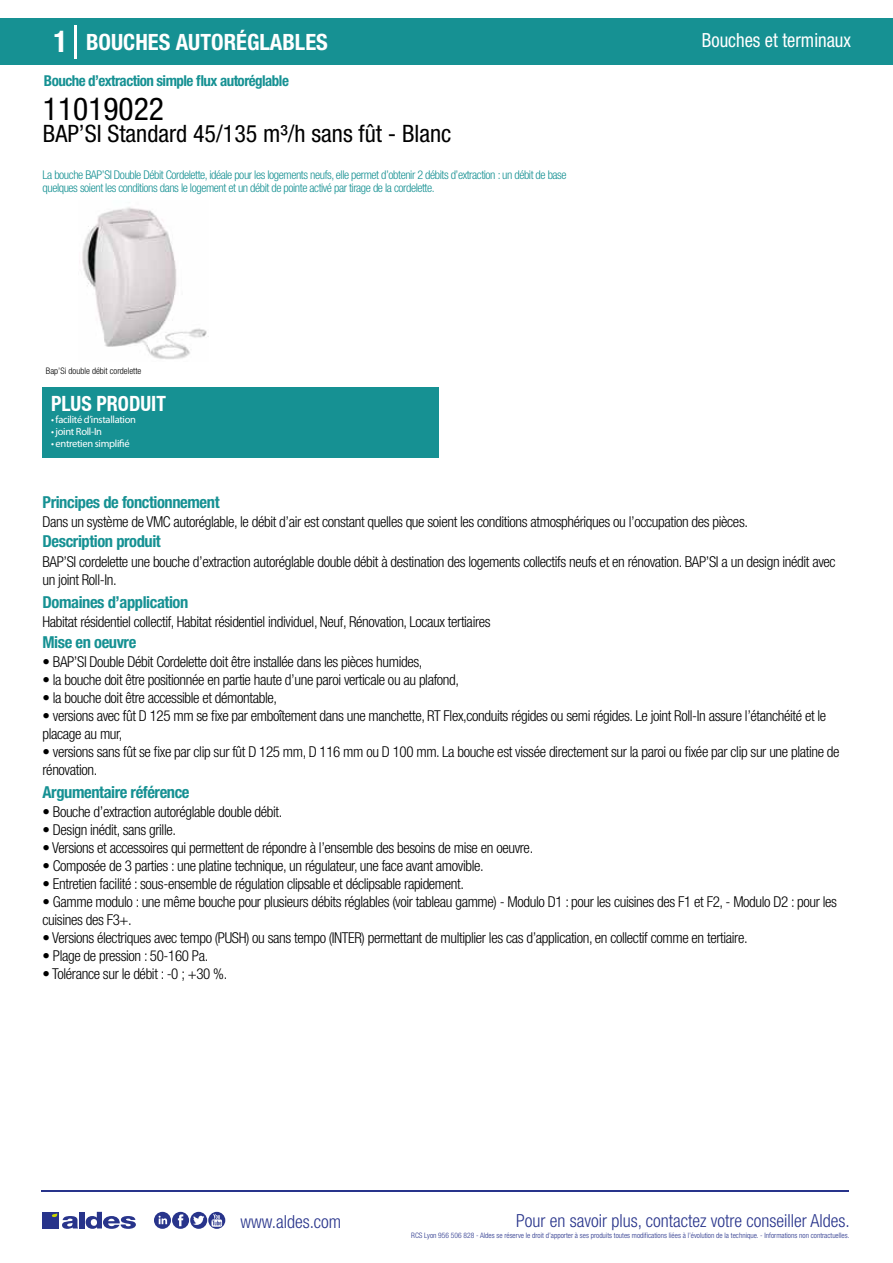
<style>
.page{position:relative;width:893px;height:1263px;background:#fff}
.page>*{position:absolute;margin:0;border:0;box-sizing:border-box;transform-origin:0 0}
.t1{font:condensed 31.5px "Helvetica Neue LT Std";color:#000}
.t2{font:condensed 24px "Helvetica Neue LT Std";color:#000}
.t3{font:700 condensed 22.5px "Helvetica Neue LT Std";color:#fff}
.t4{font:700 condensed 21px "Helvetica Neue";color:#fff;scale:.95 1}
.t5{font:condensed 19.5px "Helvetica Neue LT Std";color:#fff;scale:.95 1}
.t6{font:300 condensed 18px "Helvetica Neue";color:#28348b}
.t7{font:700 condensed 16.5px "Helvetica Neue LT Std";letter-spacing:-.025em;color:#169193}
.t8{font:300 condensed 15px/18px "Helvetica Neue LT Std";letter-spacing:-.025em;color:#000}
.t9{font:700 condensed 15px "Helvetica Neue LT Std";letter-spacing:-.035em;color:#169193}
.t10{font:300 condensed 12px/13.5px "Helvetica Neue LT Std";letter-spacing:-.035em;color:#169193}
.t11{font:10.5px "Myriad Pro";letter-spacing:-.03em;color:#fff}
.t12{font:300 condensed 9px "Helvetica Neue";color:#000}
.t13{font:300 condensed 7.5px "Helvetica Neue";color:#28348b}
.s1{font-size:30px}
</style>
<div class="page">
<div style="left:0;top:18px;width:893px;height:46px;background:#169193"></div>
<div style="left:43px;top:387px;width:396px;height:70px;background:#169193"></div>
<hr style="left:74px;top:25px;width:2px;height:33px;background:#fff">
<svg style="left:82px;top:207px;width:127px;height:152px"></svg>
<hr style="left:41px;top:1190px;width:808px;height:1px;background:#28348b">
<svg style="left:154px;top:1212px;width:71px;height:17px"></svg>
<div style="left:42px;top:1212px;width:17px;height:16px;background:#28348b"></div>
<div style="left:79px;top:1212px;width:5px;height:16px;background:#28348b"></div>
<svg style="left:86px;top:1212px;width:50px;height:17px"></svg>
<svg style="left:52px;top:1213px;width:26px;height:16px"></svg>
<h3 class="t3" style="left:54px;top:28px;width:276px"><span class="s1">1</span> BOUCHES AUTORÉGLABLES</h3>
<h3 class="t5" style="left:702px;top:29px;width:158px">Bouches et terminaux</h3>
<p class="t9" style="left:44px;top:71px;width:247px">Bouche d’extraction simple flux autoréglable</p>
<h1 class="t1" style="left:43px;top:91px;width:122px">11019022</h1>
<h2 class="t2" style="left:43px;top:120px;width:410px">BAP’SI Standard 45/135 m³/h sans fût - Blanc</h2>
<p class="t10" style="left:43px;top:167px;width:526px">La bouche BAP’SI Double Débit Cordelette, idéale pour les logements neufs, elle permet d’obtenir 2 débits d’extraction : un débit de base quelques soient les conditions dans le logement et un débit de pointe activé par tirage de la cordelette.</p>
<p class="t12" style="left:46px;top:365px;width:97px">Bap’Si double débit cordelette</p>
<h3 class="t4" style="left:51px;top:391px;width:122px">PLUS PRODUIT</h3>
<p class="t11" style="left:51px;top:413px;width:86px">• facilité d’installation</p>
<p class="t11" style="left:51px;top:425px;width:53px">• joint Roll-In</p>
<p class="t11" style="left:51px;top:437px;width:80px">• entretien simplifié</p>
<p class="t7" style="left:43px;top:492px;width:179px">Principes de fonctionnement</p>
<p class="t7" style="left:43px;top:531px;width:120px">Description produit</p>
<p class="t8" style="left:43px;top:513px;width:707px">Dans un système de VMC autoréglable, le débit d’air est constant quelles que soient les conditions atmosphériques ou l’occupation des pièces.</p>
<p class="t8" style="left:43px;top:552px;width:795px">BAP’SI cordelette une bouche d’extraction autoréglable double débit à destination des logements collectifs neufs et en rénovation. BAP’SI a un design inédit avec un joint Roll-In.</p>
<p class="t8" style="left:43px;top:613px;width:450px">Habitat résidentiel collectif, Habitat résidentiel individuel, Neuf, Rénovation, Locaux tertiaires</p>
<p class="t8" style="left:43px;top:652px;width:381px">• BAP’SI Double Débit Cordelette doit être installée dans les pièces humides,</p>
<p class="t8" style="left:43px;top:670px;width:418px">• la bouche doit être positionnée en partie haute d’une paroi verticale ou au plafond,</p>
<p class="t8" style="left:43px;top:688px;width:236px">• la bouche doit être accessible et démontable,</p>
<p class="t8" style="left:43px;top:706px;width:785px">• versions avec fût D 125 mm se fixe par emboîtement dans une manchette, RT Flex,conduits régides ou semi régides. Le joint Roll-In assure l’étanchéité et le placage au mur,</p>
<p class="t8" style="left:43px;top:742px;width:799px">• versions sans fût se fixe par clip sur fût D 125 mm, D 116 mm ou D 100 mm. La bouche est vissée directement sur la paroi ou fixée par clip sur une platine de rénovation.</p>
<p class="t7" style="left:43px;top:592px;width:147px">Domaines d’application</p>
<p class="t7" style="left:43px;top:632px;width:95px">Mise en oeuvre</p>
<p class="t7" style="left:43px;top:782px;width:149px">Argumentaire référence</p>
<p class="t8" style="left:43px;top:802px;width:241px">• Bouche d’extraction autoréglable double débit.</p>
<p class="t8" style="left:43px;top:820px;width:135px">• Design inédit, sans grille.</p>
<p class="t8" style="left:43px;top:838px;width:492px">• Versions et accessoires qui permettent de répondre à l’ensemble des besoins de mise en oeuvre.</p>
<p class="t8" style="left:43px;top:856px;width:443px">• Composée de 3 parties : une platine technique, un régulateur, une face avant amovible.</p>
<p class="t8" style="left:43px;top:874px;width:423px">• Entretien facilité : sous-ensemble de régulation clipsable et déclipsable rapidement.</p>
<p class="t8" style="left:43px;top:892px;width:796px">• Gamme modulo : une même bouche pour plusieurs débits réglables (voir tableau gamme) - Modulo D1 : pour les cuisines des F1 et F2, - Modulo D2 : pour les cuisines des F3+.</p>
<p class="t8" style="left:43px;top:928px;width:707px">• Versions électriques avec tempo (PUSH) ou sans tempo (INTER) permettant de multiplier les cas d’application, en collectif comme en tertiaire.</p>
<p class="t8" style="left:43px;top:946px;width:167px">• Plage de pression : 50-160 Pa.</p>
<p class="t8" style="left:43px;top:964px;width:186px">• Tolérance sur le débit : -0 ; +30 %.</p>
<p class="t6" style="left:240px;top:1211px;width:102px">www.aldes.com</p>
<p class="t6" style="left:516px;top:1211px;width:335px">Pour en savoir plus, contactez votre conseiller Aldes.</p>
<p class="t13" style="left:411px;top:1230px;width:440px">RCS Lyon 956 506 828 - Aldes se réserve le droit d’apporter à ses produits toutes modifications liées à l’évolution de la technique. - Informations non contractuelles.</p>
</div>
